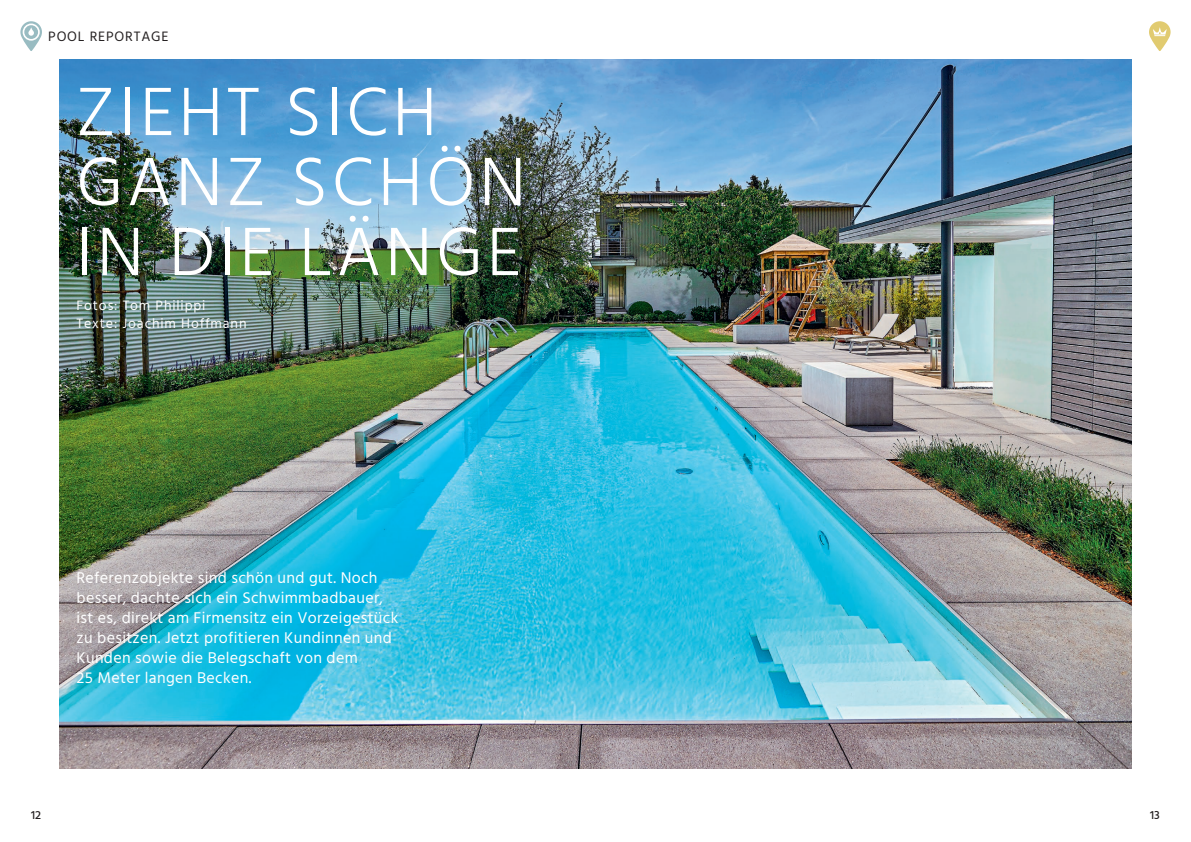
<style>
.page{position:relative;width:1191px;height:842px;background:#fff}
.page>*{position:absolute;margin:0;border:0;box-sizing:border-box;transform-origin:0 0}
._01_Headline_Light_H{font:300 70px/70px "Hind";letter-spacing:.06em;color:#fff}
._05_Vorspann_Hind{font:16px/20px "Hind";letter-spacing:.02em;color:#fff}
._04_Autor_Hind{font:14px "Hind";letter-spacing:.06em;color:#fff}
.t1{font:14px "Hind";letter-spacing:.06em;color:#231f20}
.t2{font:500 12px "Hind";color:#231f20}
</style>
<div class="page">
<svg style="left:20px;top:21px;width:22px;height:30px"></svg>
<img style="left:60px;top:60px;width:1071px;height:708px">
<svg style="left:1149px;top:21px;width:21px;height:30px"></svg>
<p class="t1" style="left:48px;top:27px;width:122px">POOL REPORTAGE</p>
<p class="_01_Headline_Light_H" style="left:77px;top:81px;width:451px">ZIEHT SICH<br>GANZ SCHÖN<br>IN DIE LÄNGE</p>
<p class="_04_Autor_Hind" style="left:77px;top:296px;width:130px">Fotos: Tom Philippi</p>
<p class="_04_Autor_Hind" style="left:77px;top:314px;width:172px">Texte: Joachim Hoffmann</p>
<p class="_05_Vorspann_Hind" style="left:77px;top:569px;width:323px">Referenzobjekte sind schön und gut. Noch besser, dachte sich ein Schwimmbadbauer, ist es, direkt am Firmensitz ein Vorzeigestück zu besitzen. Jetzt profitieren Kundinnen und Kunden sowie die Belegschaft von dem<br>25 Meter langen Becken.</p>
<p class="t2" style="left:31px;top:807px;width:12px">12</p>
<p class="t2" style="left:1150px;top:807px;width:11px">13</p>
</div>
